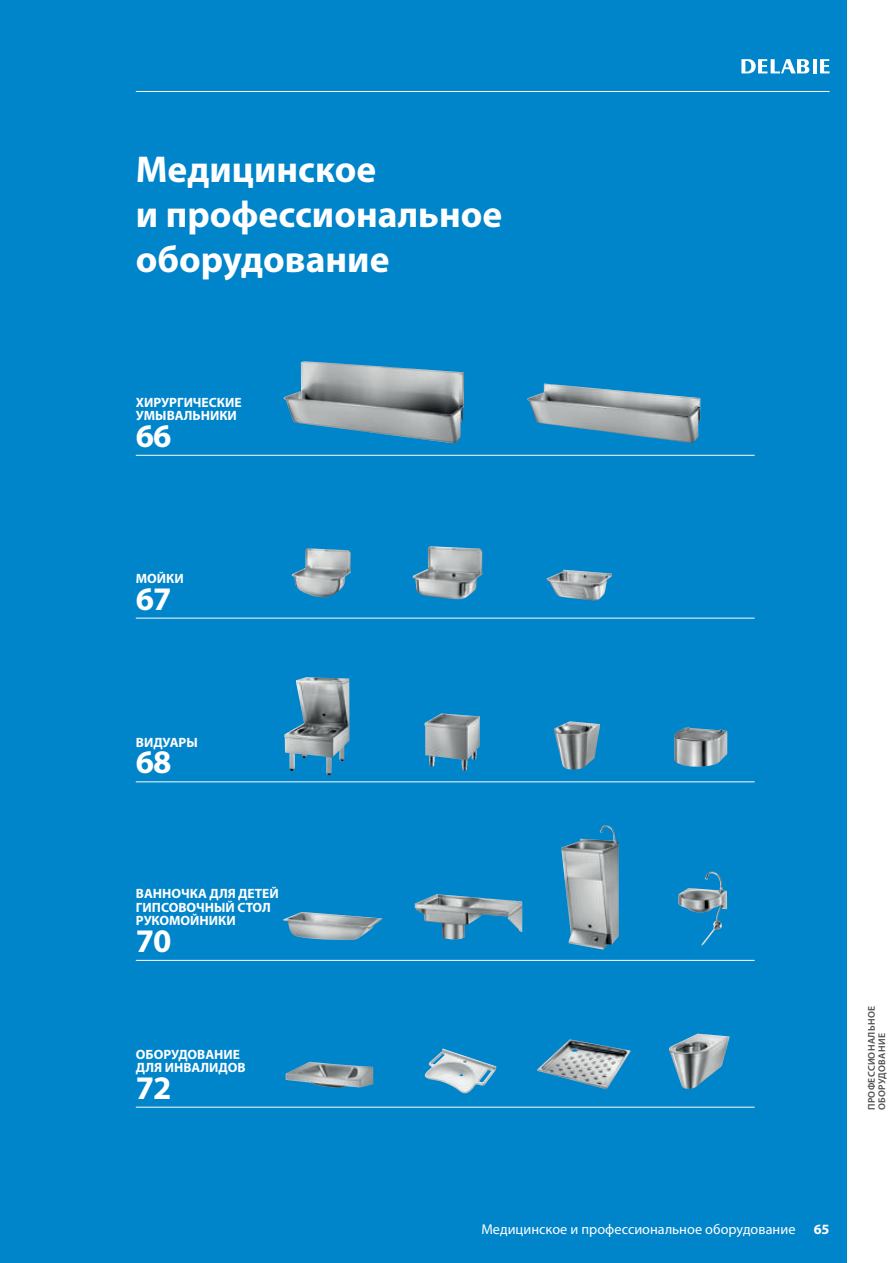
<style>
.page{position:relative;width:893px;height:1263px;background:#fff}
.page>*{position:absolute;margin:0;border:0;box-sizing:border-box;transform-origin:0 0}
.t1{font:700 37.5px/45px "Myriad Pro";color:#fff}
.t2{font:700 33px "Myriad Pro";letter-spacing:-.03em;color:#fff}
.t3{font:14.25px "Myriad Pro";letter-spacing:.005em;color:#fff}
.t4{font:700 14.25px "Myriad Pro";color:#fff}
.t5{font:700 13.5px/13.5px "Myriad Pro";color:#fff}
.t6{font:600 9.75px/10.5px "Myriad Pro";letter-spacing:.03em;color:#4b4c4d}
</style>
<div class="page">
<div style="left:0;top:0;width:846px;height:1262px;background:#0084ca"></div>
<svg style="left:741px;top:59px;width:68px;height:14px"></svg>
<svg style="left:813px;top:59px;width:3px;height:14px"></svg>
<svg style="left:820px;top:59px;width:9px;height:14px"></svg>
<hr style="left:136px;top:91px;width:693px;height:1px;background:#fff">
<img style="left:527px;top:383px;width:173px;height:60px">
<img style="left:546px;top:569px;width:66px;height:31px">
<img style="left:283px;top:361px;width:181px;height:82px">
<img style="left:291px;top:548px;width:60px;height:49px">
<img style="left:412px;top:546px;width:71px;height:53px">
<hr style="left:136px;top:455px;width:618px;height:1px;background:#fff">
<hr style="left:136px;top:617px;width:618px;height:1px;background:#fff">
<img style="left:285px;top:1061px;width:88px;height:26px">
<img style="left:283px;top:912px;width:99px;height:27px">
<img style="left:284px;top:680px;width:65px;height:95px">
<img style="left:424px;top:1048px;width:72px;height:45px">
<img style="left:424px;top:713px;width:56px;height:57px">
<img style="left:553px;top:721px;width:47px;height:48px">
<img style="left:678px;top:871px;width:44px;height:74px">
<img style="left:536px;top:1039px;width:94px;height:49px">
<img style="left:414px;top:894px;width:108px;height:45px">
<img style="left:674px;top:726px;width:53px;height:40px">
<img style="left:669px;top:1033px;width:60px;height:56px">
<hr style="left:136px;top:781px;width:618px;height:1px;background:#fff">
<hr style="left:136px;top:959px;width:618px;height:1px;background:#fff">
<hr style="left:136px;top:1106px;width:618px;height:1px;background:#fff">
<img style="left:561px;top:825px;width:57px;height:124px">
<h1 class="t1" style="left:136px;top:146px;width:368px">Медицинское<br>и профессиональное оборудование</h1>
<p class="t5" style="left:136px;top:394px;width:107px">ХИРУРГИЧЕСКИЕ<br>УМЫВАЛЬНИКИ</p>
<h2 class="t2" style="left:136px;top:414px;width:37px">66</h2>
<p class="t5" style="left:136px;top:571px;width:49px">МОЙКИ</p>
<h2 class="t2" style="left:136px;top:576px;width:37px">67</h2>
<p class="t5" style="left:136px;top:734px;width:63px">ВИДУАРЫ</p>
<h2 class="t2" style="left:136px;top:740px;width:37px">68</h2>
<p class="t5" style="left:136px;top:886px;width:144px">ВАННОЧКА ДЛЯ ДЕТЕЙ<br>ГИПСОВОЧНЫЙ СТОЛ<br>РУКОМОЙНИКИ</p>
<h2 class="t2" style="left:136px;top:918px;width:37px">70</h2>
<p class="t5" style="left:136px;top:1046px;width:111px">ОБОРУДОВАНИЕ<br>ДЛЯ ИНВАЛИДОВ</p>
<h2 class="t2" style="left:136px;top:1065px;width:37px">72</h2>
<p class="t6" style="left:865px;top:1109px;width:105px;rotate:-90deg">ПРОФЕССИОНАЛЬНОЕ<br>ОБОРУДОВАНИЕ</p>
<p class="t3" style="left:481px;top:1219px;width:315px">Медицинское и профессиональное оборудование</p>
<p class="t4" style="left:813px;top:1219px;width:17px">65</p>
</div>
